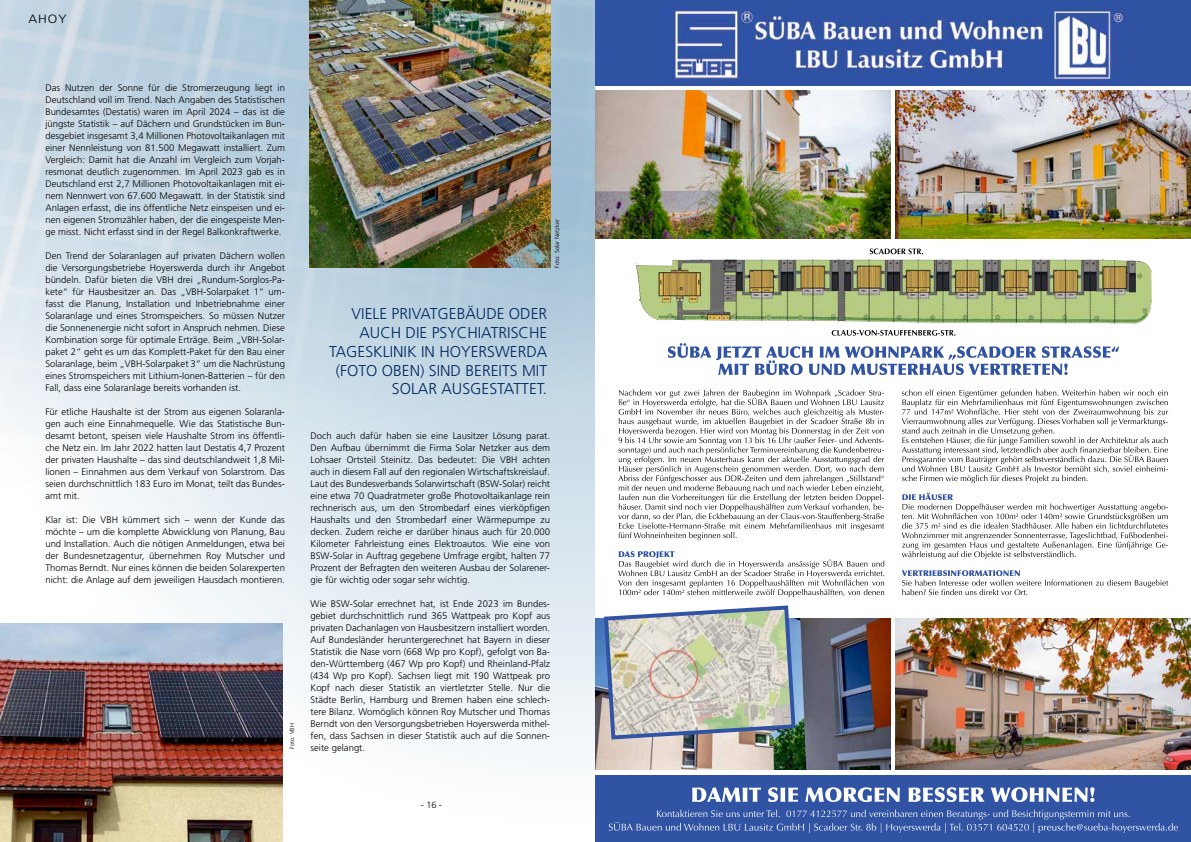
<style>
.page{position:relative;width:1191px;height:842px;background:#fff}
.page>*{position:absolute;margin:0;border:0;box-sizing:border-box;transform-origin:0 0}
.t1{font:300 15.7px/18.8px "Frutiger LT";color:#002760;text-align:right}
.t2{font:300 12px "Frutiger LT";color:#000;scale:1.1 1}
.t3{font:300 9.5px/12px "Frutiger LT";color:#000;text-align:justify}
.t4{font:300 9px "Frutiger LT";color:#000}
.t5{font:300 6px "Frutiger LT";color:#000}
</style>
<div class="page">
<svg style="left:595px;top:86px;width:596px;height:684px"></svg>
<svg style="left:901px;top:570px;width:267px;height:25px"></svg>
<svg style="left:902px;top:493px;width:266px;height:66px"></svg>
<svg style="left:902px;top:389px;width:266px;height:94px"></svg>
<svg style="left:618px;top:551px;width:266px;height:46px"></svg>
<svg style="left:618px;top:389px;width:266px;height:151px"></svg>
<svg style="left:595px;top:0;width:596px;height:86px;background:#4a68ae"></svg>
<div style="left:595px;top:775px;width:596px;height:67px;background:#3053a4"></div>
<svg style="left:692px;top:787px;width:402px;height:15px"></svg>
<img style="left:595px;top:618px;width:295px;height:152px">
<img style="left:895px;top:618px;width:296px;height:152px">
<img style="left:595px;top:91px;width:295px;height:148px">
<img style="left:635px;top:259px;width:203px;height:63px">
<svg style="left:869px;top:248px;width:54px;height:6px"></svg>
<svg style="left:831px;top:330px;width:124px;height:6px"></svg>
<img style="left:895px;top:91px;width:296px;height:148px">
<img style="left:602px;top:603px;width:195px;height:138px">
<svg style="left:668px;top:343px;width:451px;height:32px"></svg>
<svg style="left:608px;top:810px;width:569px;height:23px"></svg>
<img style="left:0;top:0;width:595px;height:842px">
<img style="left:309px;top:0;width:241px;height:268px">
<img style="left:0;top:624px;width:282px;height:218px">
<p class="t2" style="left:28px;top:12px;width:36px">AHOY</p>
<p class="t3" style="left:45px;top:81px;width:241px">Das Nutzen der Sonne für die Stromerzeugung liegt in Deutschland voll im Trend. Nach Angaben des Statistischen Bundesamtes (Destatis) waren im April 2024 – das ist die jüngste Statistik – auf Dächern und Grundstücken im Bun&shy;desgebiet insgesamt 3,4 Millionen Photovoltaikanlagen mit einer Nennleistung von 81.500 Megawatt installiert. Zum Vergleich: Damit hat die Anzahl im Vergleich zum Vorjah&shy;resmonat deutlich zugenommen. Im April 2023 gab es in Deutschland erst 2,7 Millionen Photovoltaikanlagen mit ei&shy;nem Nennwert von 67.600 Megawatt. In der Statistik sind Anlagen erfasst, die ins öffentliche Netz einspeisen und ei&shy;nen eigenen Stromzähler haben, der die eingespeiste Men&shy;ge misst. Nicht erfasst sind in der Regel Balkonkraftwerke.</p>
<p class="t3" style="left:45px;top:249px;width:241px">Den Trend der Solaranlagen auf privaten Dächern wollen die Versorgungsbetriebe Hoyerswerda durch ihr Angebot bündeln. Dafür bieten die VBH drei „Rundum-Sorglos-Pa&shy;kete“ für Hausbesitzer an. Das „VBH-Solarpaket 1“ um&shy;fasst die Planung, Installation und Inbetriebnahme einer Solaranlage und eines Stromspeichers. So müssen Nutzer die Sonnenenergie nicht sofort in Anspruch nehmen. Diese Kombination sorge für optimale Erträge. Beim „VBH-Solar&shy;paket 2“ geht es um das Komplett-Paket für den Bau einer Solaranlage, beim „VBH-Solarpaket 3“ um die Nachrüstung eines Stromspeichers mit Lithium-Ionen-Batterien – für den Fall, dass eine Solaranlage bereits vorhanden ist.</p>
<p class="t3" style="left:45px;top:405px;width:241px">Für etliche Haushalte ist der Strom aus eigenen Solaranla&shy;gen auch eine Einnahmequelle. Wie das Statistische Bun&shy;desamt betont, speisen viele Haushalte Strom ins öffentli&shy;che Netz ein. Im Jahr 2022 hatten laut Destatis 4,7 Prozent der privaten Haushalte – das sind deutschlandweit 1,8 Mil&shy;lionen – Einnahmen aus dem Verkauf von Solarstrom. Das seien durchschnittlich 183 Euro im Monat, teilt das Bundes&shy;amt mit.</p>
<p class="t3" style="left:45px;top:513px;width:241px">Klar ist: Die VBH kümmert sich – wenn der Kunde das möchte – um die komplette Abwicklung von Planung, Bau und Installation. Auch die nötigen Anmeldungen, etwa bei der Bundesnetzagentur, übernehmen Roy Mutscher und Thomas Berndt. Nur eines können die beiden Solarexperten nicht: die Anlage auf dem jeweiligen Hausdach montieren.</p>
<p class="t5" style="left:289px;top:749px;width:27px;rotate:-90deg">Foto: VBH</p>
<p class="t5" style="left:553px;top:268px;width:50px;rotate:-90deg">Foto: Solar Netzker</p>
<h1 class="t1" style="left:329px;top:304px;width:220px">VIELE PRIVATGEBÄUDE ODER<br>AUCH DIE PSYCHIATRISCHE<br>TAGESKLINIK IN HOYERSWERDA (FOTO OBEN) SIND BEREITS MIT<br>SOLAR AUSGESTATTET.</h1>
<p class="t3" style="left:310px;top:429px;width:241px">Doch auch dafür haben sie eine Lausitzer Lösung parat.<br>Den Aufbau übernimmt die Firma Solar Netzker aus dem Lohsaer Ortsteil Steinitz. Das bedeutet: Die VBH achten auch in diesem Fall auf den regionalen Wirtschaftskreislauf.<br>Laut des Bundesverbands Solarwirtschaft (BSW-Solar) reicht eine etwa 70 Quadratmeter große Photovoltaikanlage rein rechnerisch aus, um den Strombedarf eines vierköpfigen Haushalts und den Strombedarf einer Wärmepumpe zu decken. Zudem reiche er darüber hinaus auch für 20.000<br>Kilometer Fahrleistung eines Elektroautos. Wie eine von BSW-Solar in Auftrag gegebene Umfrage ergibt, halten 77<br>Prozent der Befragten den weiteren Ausbau der Solarener&shy;gie für wichtig oder sogar sehr wichtig.</p>
<p class="t3" style="left:310px;top:597px;width:241px">Wie BSW-Solar errechnet hat, ist Ende 2023 im Bundes&shy;gebiet durchschnittlich rund 365 Wattpeak pro Kopf aus privaten Dachanlagen von Hausbesitzern installiert worden.<br>Auf Bundesländer heruntergerechnet hat Bayern in dieser Statistik die Nase vorn (668 Wp pro Kopf), gefolgt von Ba&shy;den-Württemberg (467 Wp pro Kopf) und Rheinland-Pfalz (434 Wp pro Kopf). Sachsen liegt mit 190 Wattpeak pro Kopf nach dieser Statistik an viertletzter Stelle. Nur die Städte Berlin, Hamburg und Bremen haben eine schlech&shy;tere Bilanz. Womöglich können Roy Mutscher und Thomas Berndt von den Versorgungsbetrieben Hoyerswerda mithel&shy;fen, dass Sachsen in dieser Statistik auch auf die Sonnen&shy;seite gelangt.</p>
<p class="t4" style="left:421px;top:799px;width:23px">- 16 -</p>
</div>
